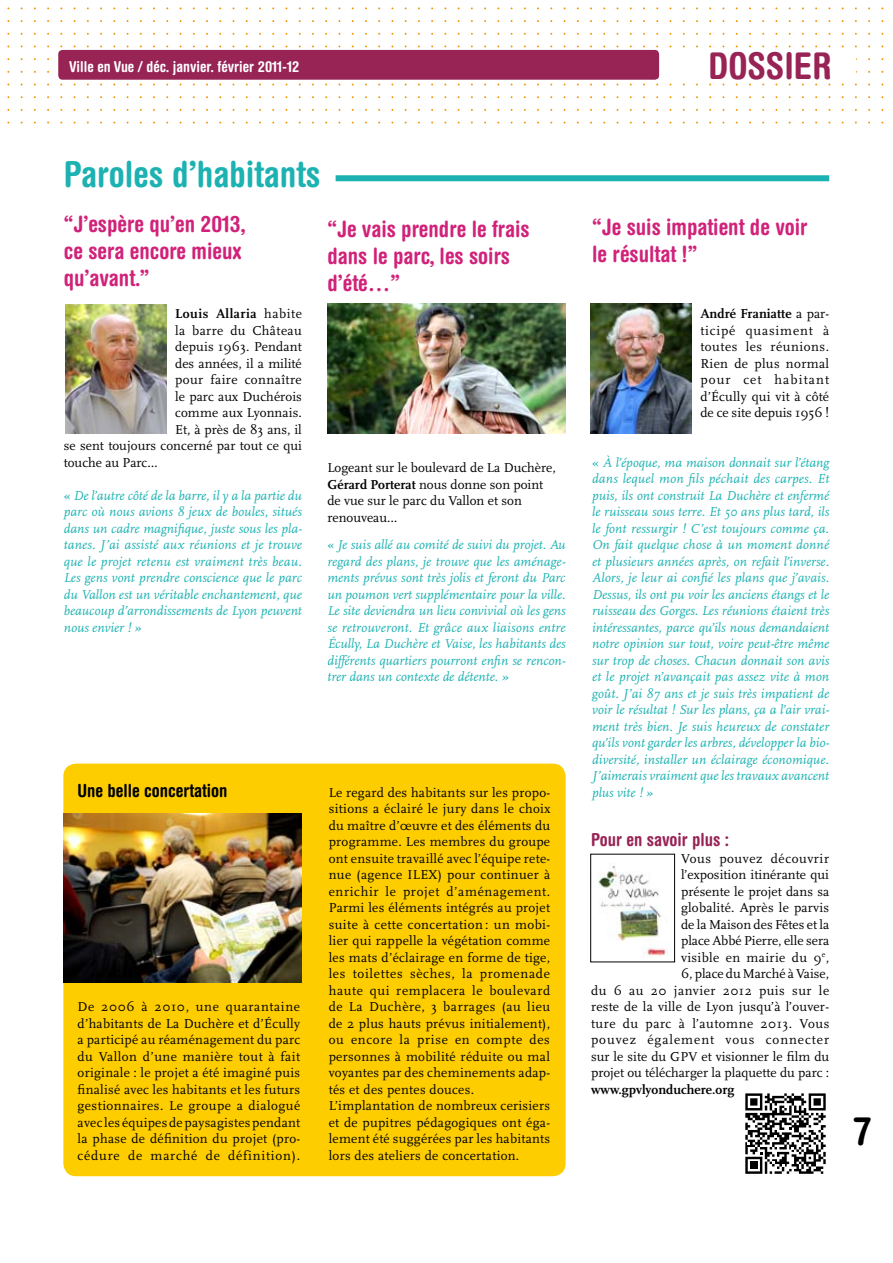
<style>
.page{position:relative;width:893px;height:1263px;background:#fff}
.page>*{position:absolute;margin:0;border:0;box-sizing:border-box;transform-origin:0 0}
.t1{font:700 condensed 39px "Helvetica Rounded";color:#000}
.t2{font:700 condensed 36.9px "Helvetica Rounded";color:#982355}
.t3{font:700 condensed 36px "Helvetica Rounded";color:#1db2b2}
.t4{font:700 condensed 22.5px/27px "Helvetica Rounded";color:#d1227a}
.t5{font:700 condensed 18px "Helvetica Rounded";color:#000}
.t6{font:700 condensed 18px "Helvetica Rounded";color:#982355}
.t7{font:700 condensed 15px "Helvetica Rounded";color:#fff}
.t8{font:13.5px/16.5px "Scala";letter-spacing:.02em;color:#000;text-align:justify}
.t9{font:italic 13.5px/16.5px "Scala";color:#1db2b2;text-align:justify}
.t10{font:13.5px/16.5px "Scala";color:#000}
.t11{font:700 13.5px "Scala";color:#000}
.t12{font:700 13.5px "Scala";letter-spacing:.04em;color:#000}
.s1{font-weight:400}
.s2{font-style:normal}
.s3{font-weight:700}
</style>
<div class="page">
<img style="left:327px;top:303px;width:239px;height:131px">
<img style="left:591px;top:303px;width:101px;height:131px">
<img style="left:66px;top:304px;width:101px;height:130px">
<div style="left:336px;top:175px;width:493px;height:6px;background:#1db2b2"></div>
<svg style="left:745px;top:1093px;width:81px;height:81px"></svg>
<img style="left:598px;top:865px;width:70px;height:92px">
<div style="left:63px;top:764px;width:503px;height:412px;background:#fecd00;border-radius:13px"></div>
<img style="left:63px;top:813px;width:238px;height:169px">
<div style="left:58px;top:50px;width:601px;height:30px;background:#982355;border-radius:4px"></div>
<p class="t7" style="left:69px;top:57px;width:232px">Ville en Vue / déc. janvier. février 2011-12</p>
<h2 class="t2" style="left:708px;top:43px;width:125px">DOSSIER</h2>
<h3 class="t3" style="left:64px;top:152px;width:258px">Paroles d’habitants</h3>
<h3 class="t4" style="left:64px;top:210px;width:184px">“J’espère qu’en 2013, ce sera encore mieux qu’avant.”</h3>
<p class="t12" style="left:175px;top:306px;width:128px">Louis Allaria <span class="s1">habite</span></p>
<p class="t8" style="left:175px;top:322px;width:128px">la barre du Château</p>
<p class="t8" style="left:175px;top:339px;width:128px">depuis 1963. Pendant</p>
<p class="t10" style="left:175px;top:355px;width:128px">des années, il a milité</p>
<p class="t8" style="left:175px;top:372px;width:128px">pour faire connaître</p>
<p class="t8" style="left:175px;top:388px;width:128px">le parc aux Duchérois</p>
<p class="t8" style="left:175px;top:405px;width:128px">comme aux Lyonnais.</p>
<p class="t10" style="left:175px;top:421px;width:128px">Et, à près de 83 ans, il</p>
<p class="t8" style="left:64px;top:438px;width:240px">se sent toujours concerné par tout ce qui</p>
<p class="t10" style="left:64px;top:454px;width:95px">touche au Parc…</p>
<p class="t9" style="left:64px;top:487px;width:240px"><span class="s2">«</span> De l’autre côté de la barre, il y a la partie du parc où nous avions 8 jeux de boules, situés dans un cadre magnifique, juste sous les pla&shy;tanes. J’ai assisté aux réunions et je trouve que le projet retenu est vraiment très beau.<br>Les gens vont prendre conscience que le parc du Vallon est un véritable enchantement, que beaucoup d’arrondissements de Lyon peuvent nous envier ! »</p>
<h3 class="t4" style="left:592px;top:213px;width:217px">“Je suis impatient de voir le résultat !”</h3>
<h3 class="t4" style="left:327px;top:215px;width:204px">“Je vais prendre le frais dans le parc, les soirs d’été…”</h3>
<p class="t8" style="left:700px;top:306px;width:130px"><span class="s3">André Franiatte</span> a par&shy;ticipé quasiment à toutes les réunions.<br>Rien de plus normal pour cet habitant d’Écully qui vit à côté de ce site depuis 1956 !</p>
<p class="t9" style="left:592px;top:454px;width:239px"><span class="s2">«</span> À l’époque, ma maison donnait sur l’étang dans lequel mon fils péchait des carpes. Et puis, ils ont construit La Duchère et enfermé le ruisseau sous terre. Et 50 ans plus tard, ils le font ressurgir ! C’est toujours comme ça.<br>On fait quelque chose à un moment donné et plusieurs années après, on refait l’inverse.<br>Alors, je leur ai confié les plans que j’avais.<br>Dessus, ils ont pu voir les anciens étangs et le ruisseau des Gorges. Les réunions étaient très intéressantes, parce qu’ils nous demandaient notre opinion sur tout, voire peut-être même sur trop de choses. Chacun donnait son avis et le projet n’avançait pas assez vite à mon goût. J’ai 87 ans et je suis très impatient de voir le résultat ! Sur les plans, ça a l’air vrai&shy;ment très bien. Je suis heureux de constater qu’ils vont garder les arbres, développer la bio&shy;diversité, installer un éclairage économique.<br>J’aimerais vraiment que les travaux avancent</p>
<p class="t10" style="left:327px;top:460px;width:230px">Logeant sur le boulevard de La Duchère,<br><span class="s3">Gérard Porterat</span> nous donne son point de vue sur le parc du Vallon et son renouveau…</p>
<p class="t9" style="left:327px;top:537px;width:240px"><span class="s2">«</span> Je suis allé au comité de suivi du projet. Au regard des plans, je trouve que les aménage&shy;ments prévus sont très jolis et feront du Parc un poumon vert supplémentaire pour la ville.<br>Le site deviendra un lieu convivial où les gens se retrouveront. Et grâce aux liaisons entre Écully, La Duchère et Vaise, les habitants des différents quartiers pourront enfin se rencon&shy;trer dans un contexte de détente<span class="s2">.</span> »</p>
<h3 class="t5" style="left:78px;top:779px;width:151px">Une belle concertation</h3>
<p class="t9" style="left:592px;top:784px;width:62px">plus vite ! »</p>
<p class="t8" style="left:329px;top:784px;width:223px;text-align:left">Le regard des habitants sur les propo&shy;sitions a éclairé le jury dans le choix du maître d’œuvre et des éléments du programme. Les membres du groupe ont ensuite travaillé avec l’équipe rete&shy;nue (agence ILEX) pour continuer à enrichir le projet d’aménagement.<br>Parmi les éléments intégrés au projet suite à cette concertation : un mobi&shy;lier qui rappelle la végétation comme les mats d’éclairage en forme de tige, les toilettes sèches, la promenade haute qui remplacera le boulevard de La Duchère, 3 barrages (au lieu de 2 plus hauts prévus initialement), ou encore la prise en compte des personnes à mobilité réduite ou mal voyantes par des cheminements adap&shy;tés et des pentes douces.<br>L’implantation de nombreux cerisiers et de pupitres pédagogiques ont éga&shy;lement été suggérées par les habitants lors des ateliers de concertation.</p>
<h3 class="t6" style="left:591px;top:829px;width:140px">Pour en savoir plus :</h3>
<p class="t8" style="left:591px;top:850px;width:240px;text-align:right">Vous pouvez découvrir<br>l’exposition itinérante qui<br>présente le projet dans sa<br>globalité. Après le parvis<br>de la Maison des Fêtes et la<br>place Abbé Pierre, elle sera<br>visible en mairie du 9<sup>e</sup>,<br>6, place du Marché à Vaise,<br>du 6 au 20 janvier 2012 puis sur le reste de la ville de Lyon jusqu’à l’ouver&shy;ture du parc à l’automne 2013. Vous pouvez également vous connecter sur le site du GPV et visionner le film du projet ou télécharger la plaquette du parc :</p>
<p class="t11" style="left:591px;top:1081px;width:145px">www.gpvlyonduchere.org</p>
<p class="t8" style="left:78px;top:999px;width:224px">De 2006 à 2010, une quarantaine d’habitants de La Duchère et d’Écully a participé au réaménagement du parc du Vallon d’une manière tout à fait originale : le projet a été imaginé puis finalisé avec les habitants et les futurs gestionnaires. Le groupe a dialogué avec les équipes de paysagistes pendant la phase de définition du projet (pro&shy;cédure de marché de définition).</p>
<h1 class="t1" style="left:854px;top:1107px;width:19px">7</h1>
</div>
